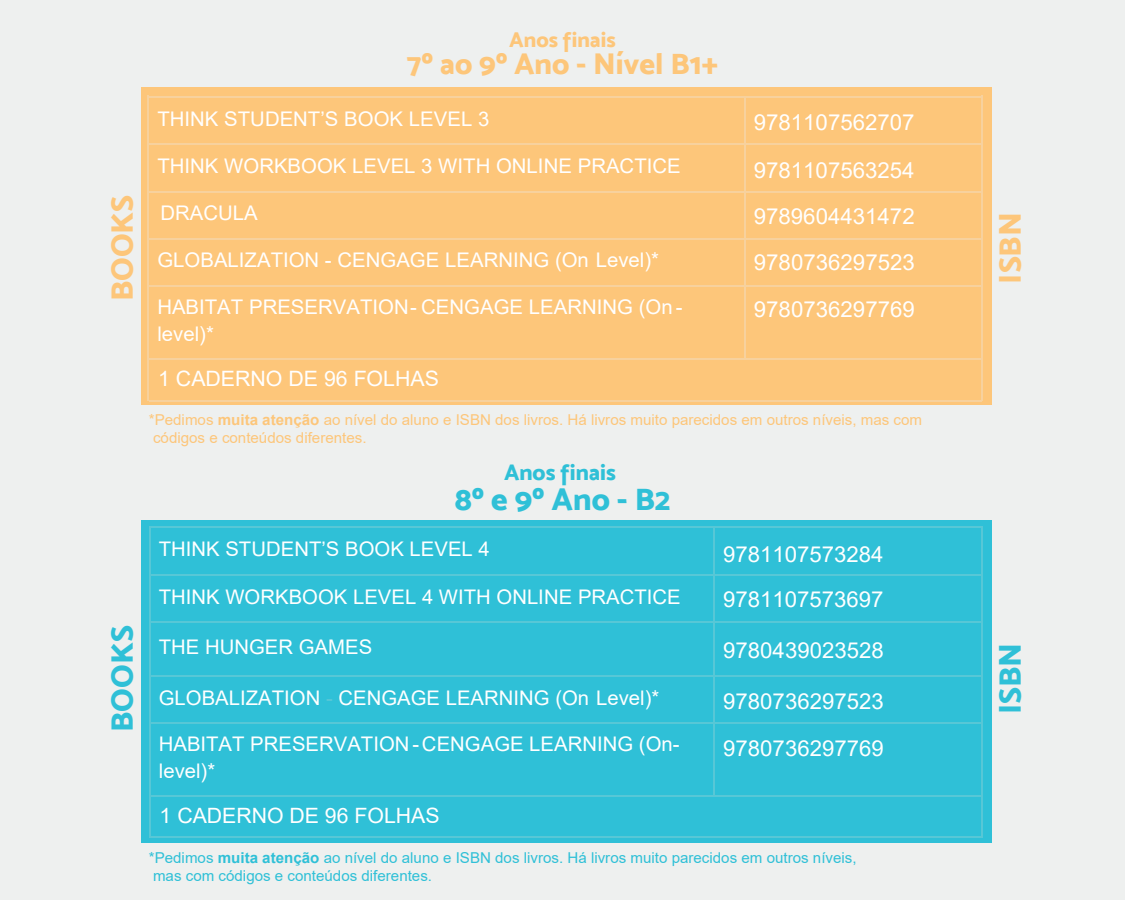
<style>
.page{position:relative;width:1125px;height:900px;background:#eef0ef}
.page>*{position:absolute;margin:0;border:0;box-sizing:border-box;transform-origin:0 0}
.t1{font:31.5px "Mosk Extra Bold 800";color:#2fc0d7}
.t2{font:31.5px "Mosk Extra Bold 800";color:#fdc67a}
.t3{font:29.85px "Mosk Extra Bold 800";color:#fdc67a}
.t4{font:22.5px "Mosk Extra Bold 800";color:#2fc0d7}
.t5{font:22.05px "Arial";color:#fff}
.t6{font:21.3px "Mosk Extra Bold 800";color:#fdc67a}
.t7{font:21.15px "Arial";color:#fff}
.t8{font:20.25px/26.7px "Arial";color:#fff}
.t9{font:20.1px/26.5px "Arial";color:#fff}
.t10{font:15px/18px "Arial";color:#2fc0d7}
.t11{font:15px/18px "Arial";color:#fdc67a}
.s1{font-weight:700}
.s2{color:#57c7d6}
</style>
<div class="page">
<div style="left:141px;top:87px;width:851px;height:318px;background:#fdc67a"></div>
<svg style="left:147px;top:96px;width:2px;height:11px"></svg>
<hr style="left:149px;top:96px;width:595px;height:2px;background:#f7d19d">
<svg style="left:744px;top:96px;width:2px;height:11px"></svg>
<hr style="left:746px;top:96px;width:235px;height:2px;background:#f7d19d">
<svg style="left:981px;top:96px;width:2px;height:11px"></svg>
<hr style="left:147px;top:107px;width:2px;height:36px;background:#f7d19d">
<hr style="left:744px;top:107px;width:2px;height:36px;background:#f7d19d">
<hr style="left:981px;top:107px;width:2px;height:36px;background:#f7d19d">
<svg style="left:147px;top:143px;width:2px;height:11px"></svg>
<hr style="left:149px;top:143px;width:595px;height:2px;background:#f7d19d">
<svg style="left:744px;top:143px;width:2px;height:11px"></svg>
<hr style="left:746px;top:143px;width:235px;height:2px;background:#f7d19d">
<svg style="left:981px;top:143px;width:2px;height:11px"></svg>
<hr style="left:147px;top:154px;width:2px;height:37px;background:#f7d19d">
<hr style="left:744px;top:154px;width:2px;height:37px;background:#f7d19d">
<hr style="left:981px;top:154px;width:2px;height:37px;background:#f7d19d">
<svg style="left:147px;top:191px;width:2px;height:11px"></svg>
<hr style="left:149px;top:191px;width:595px;height:1px;background:#f7d19d">
<svg style="left:744px;top:191px;width:2px;height:11px"></svg>
<hr style="left:746px;top:191px;width:235px;height:1px;background:#f7d19d">
<svg style="left:981px;top:191px;width:2px;height:11px"></svg>
<hr style="left:147px;top:202px;width:2px;height:36px;background:#f7d19d">
<hr style="left:744px;top:202px;width:2px;height:36px;background:#f7d19d">
<hr style="left:981px;top:202px;width:2px;height:36px;background:#f7d19d">
<svg style="left:147px;top:238px;width:2px;height:11px"></svg>
<hr style="left:149px;top:238px;width:595px;height:1px;background:#f7d19d">
<svg style="left:744px;top:238px;width:2px;height:11px"></svg>
<hr style="left:746px;top:238px;width:235px;height:1px;background:#f7d19d">
<svg style="left:981px;top:238px;width:2px;height:11px"></svg>
<hr style="left:147px;top:249px;width:2px;height:36px;background:#f7d19d">
<hr style="left:744px;top:249px;width:2px;height:36px;background:#f7d19d">
<hr style="left:981px;top:249px;width:2px;height:36px;background:#f7d19d">
<svg style="left:147px;top:285px;width:2px;height:11px"></svg>
<hr style="left:149px;top:285px;width:595px;height:1px;background:#f7d19d">
<svg style="left:744px;top:285px;width:2px;height:11px"></svg>
<hr style="left:746px;top:285px;width:235px;height:1px;background:#f7d19d">
<svg style="left:981px;top:285px;width:2px;height:11px"></svg>
<hr style="left:147px;top:296px;width:2px;height:62px;background:#f7d19d">
<hr style="left:744px;top:296px;width:2px;height:62px;background:#f7d19d">
<hr style="left:981px;top:296px;width:2px;height:62px;background:#f7d19d">
<hr style="left:149px;top:358px;width:595px;height:2px;background:#f7d19d">
<hr style="left:746px;top:358px;width:235px;height:2px;background:#f7d19d">
<hr style="left:147px;top:360px;width:2px;height:39px;background:#f7d19d">
<hr style="left:149px;top:400px;width:832px;height:2px;background:#f7d19d">
<hr style="left:981px;top:360px;width:2px;height:39px;background:#f7d19d">
<div style="left:141px;top:520px;width:851px;height:323px;background:#2fc0d7"></div>
<svg style="left:149px;top:526px;width:1px;height:12px"></svg>
<hr style="left:151px;top:526px;width:562px;height:2px;background:#57c7d6">
<svg style="left:713px;top:526px;width:2px;height:12px"></svg>
<hr style="left:715px;top:526px;width:266px;height:2px;background:#57c7d6">
<svg style="left:981px;top:526px;width:1px;height:12px"></svg>
<hr style="left:149px;top:538px;width:1px;height:36px;background:#57c7d6">
<hr style="left:713px;top:538px;width:2px;height:36px;background:#57c7d6">
<hr style="left:981px;top:538px;width:1px;height:36px;background:#57c7d6">
<hr style="left:151px;top:574px;width:562px;height:2px;background:#57c7d6">
<svg style="left:713px;top:574px;width:2px;height:11px"></svg>
<hr style="left:715px;top:574px;width:266px;height:2px;background:#57c7d6">
<hr style="left:149px;top:585px;width:1px;height:36px;background:#57c7d6">
<hr style="left:713px;top:585px;width:2px;height:36px;background:#57c7d6">
<hr style="left:981px;top:585px;width:1px;height:36px;background:#57c7d6">
<hr style="left:151px;top:621px;width:562px;height:2px;background:#57c7d6">
<svg style="left:713px;top:621px;width:2px;height:11px"></svg>
<hr style="left:715px;top:621px;width:266px;height:2px;background:#57c7d6">
<hr style="left:149px;top:632px;width:1px;height:43px;background:#57c7d6">
<hr style="left:713px;top:632px;width:2px;height:43px;background:#57c7d6">
<hr style="left:981px;top:632px;width:1px;height:43px;background:#57c7d6">
<hr style="left:151px;top:675px;width:562px;height:2px;background:#57c7d6">
<svg style="left:713px;top:675px;width:2px;height:11px"></svg>
<hr style="left:715px;top:675px;width:266px;height:2px;background:#57c7d6">
<hr style="left:149px;top:686px;width:1px;height:36px;background:#57c7d6">
<hr style="left:713px;top:686px;width:2px;height:36px;background:#57c7d6">
<hr style="left:981px;top:686px;width:1px;height:36px;background:#57c7d6">
<hr style="left:151px;top:722px;width:562px;height:1px;background:#57c7d6">
<svg style="left:713px;top:722px;width:2px;height:11px"></svg>
<hr style="left:715px;top:722px;width:266px;height:1px;background:#57c7d6">
<hr style="left:149px;top:733px;width:1px;height:62px;background:#57c7d6">
<hr style="left:713px;top:733px;width:2px;height:62px;background:#57c7d6">
<hr style="left:981px;top:733px;width:1px;height:62px;background:#57c7d6">
<hr style="left:151px;top:795px;width:562px;height:2px;background:#57c7d6">
<hr style="left:715px;top:795px;width:266px;height:2px;background:#57c7d6">
<hr style="left:149px;top:797px;width:1px;height:39px;background:#57c7d6">
<hr style="left:151px;top:836px;width:830px;height:1px;background:#57c7d6">
<hr style="left:981px;top:797px;width:1px;height:39px;background:#57c7d6">
<h1 class="t2" style="left:103px;top:301px;width:108px;rotate:-90deg">BOOKS</h1>
<h1 class="t1" style="left:103px;top:732px;width:108px;rotate:-90deg">BOOKS</h1>
<p class="t6" style="left:509px;top:26px;width:108px">Anos finais</p>
<h2 class="t3" style="left:407px;top:45px;width:313px">7º ao 9º Ano - Nível B1+</h2>
<p class="t8" style="left:157px;top:105px;width:333px">THINK STUDENT’S BOOK LEVEL 3</p>
<p class="t5" style="left:754px;top:108px;width:162px">9781107562707</p>
<p class="t8" style="left:157px;top:153px;width:525px">THINK WORKBOOK LEVEL 3 WITH ONLINE PRACTICE</p>
<p class="t5" style="left:754px;top:155px;width:162px">9781107563254</p>
<p class="t8" style="left:160px;top:200px;width:99px">DRACULA</p>
<p class="t5" style="left:754px;top:201px;width:162px">9789604431472</p>
<p class="t8" style="left:157px;top:247px;width:503px">GLOBALIZATION - CENGAGE LEARNING (On Level)*</p>
<p class="t5" style="left:754px;top:247px;width:163px">9780736297523</p>
<p class="t8" style="left:157px;top:294px;width:527px">HABITAT PRESERVATION- CENGAGE LEARNING (On - level)*</p>
<p class="t5" style="left:754px;top:294px;width:163px">9780736297769</p>
<p class="t7" style="left:158px;top:364px;width:282px">1 CADERNO DE 96 FOLHAS</p>
<p class="t11" style="left:149px;top:410px;width:775px">*Pedimos <span class="s1">muita atenção</span> ao nível do aluno e ISBN dos livros. Há livros muito parecidos em outros níveis, mas com códigos e conteúdos diferentes.</p>
<p class="t4" style="left:504px;top:458px;width:113px">Anos finais</p>
<h1 class="t1" style="left:455px;top:479px;width:217px">8º e 9º Ano - B2</h1>
<p class="t9" style="left:159px;top:536px;width:332px">THINK STUDENT’S BOOK LEVEL 4</p>
<p class="t5" style="left:723px;top:540px;width:162px">9781107573284</p>
<p class="t9" style="left:159px;top:583px;width:523px">THINK WORKBOOK LEVEL 4 WITH ONLINE PRACTICE</p>
<p class="t5" style="left:723px;top:584px;width:162px">9781107573697</p>
<p class="t9" style="left:159px;top:633px;width:215px">THE HUNGER GAMES</p>
<p class="t5" style="left:723px;top:635px;width:162px">9780439023528</p>
<p class="t9" style="left:159px;top:684px;width:502px">GLOBALIZATION <span class="s2">-</span> CENGAGE LEARNING (On Level)*</p>
<p class="t5" style="left:723px;top:686px;width:162px">9780736297523</p>
<p class="t9" style="left:159px;top:731px;width:522px">HABITAT PRESERVATION -CENGAGE LEARNING (On&shy;level)*</p>
<p class="t5" style="left:723px;top:733px;width:162px">9780736297769</p>
<p class="t7" style="left:160px;top:801px;width:282px">1 CADERNO DE 96 FOLHAS</p>
<p class="t10" style="left:149px;top:848px;width:709px">*Pedimos <span class="s1">muita atenção</span> ao nível do aluno e ISBN dos livros. Há livros muito parecidos em outros níveis, mas com códigos e conteúdos diferentes.</p>
<h1 class="t2" style="left:991px;top:284px;width:73px;rotate:-90deg">ISBN</h1>
<h1 class="t1" style="left:991px;top:714px;width:73px;rotate:-90deg">ISBN</h1>
</div>
